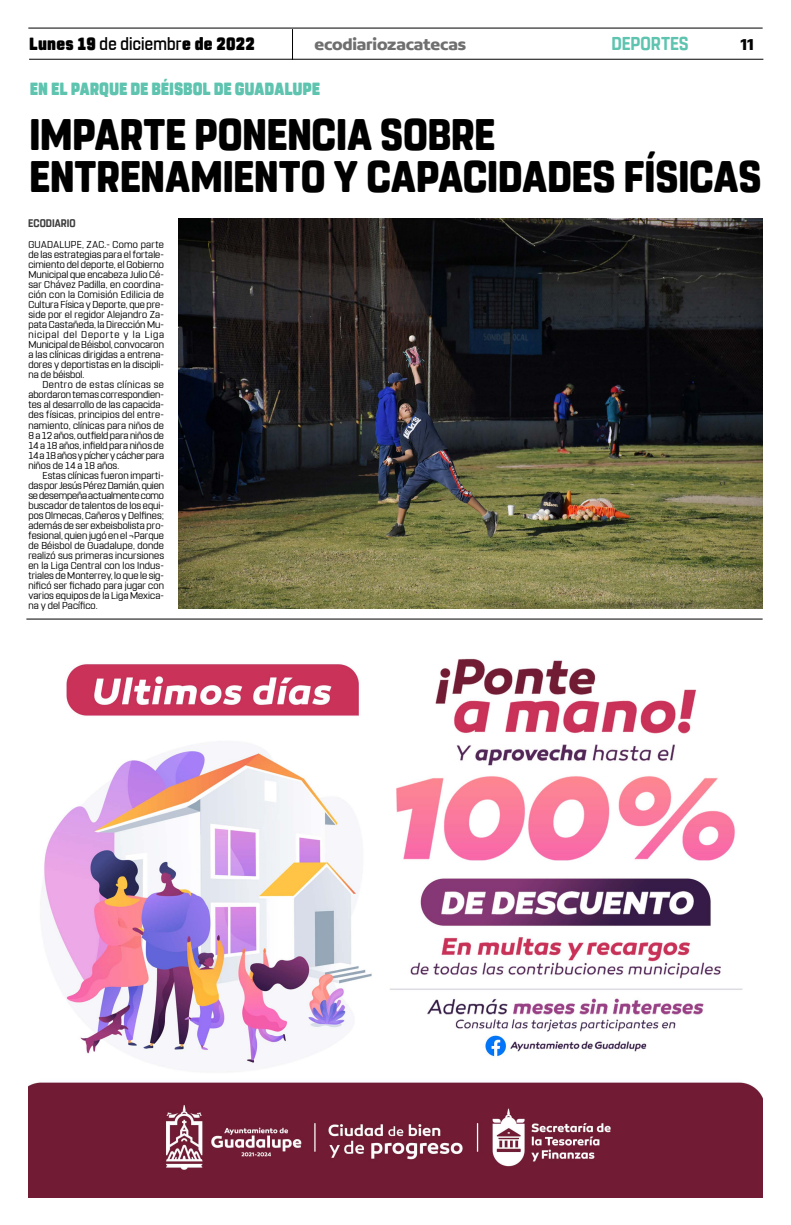
<style>
.page{position:relative;width:791px;height:1225px;background:#fff}
.page>*{position:absolute;margin:0;border:0;box-sizing:border-box;transform-origin:0 0}
.t1{font:800 44px/42px "Rohn Rounded";letter-spacing:-.01em;color:#000;scale:.9 1}
.t2{font:700 18.6px "Rohn Rounded";color:#5ec4af;scale:.91 1}
.t3{font:900 17.6px "Rohn Rounded";letter-spacing:-.005em;color:#5ec4af;scale:.87 1}
.t4{font:900 17.6px "Rohn Rounded";letter-spacing:.015em;color:#000;scale:.91 1}
.t5{font:700 16.9px "Concord";letter-spacing:-.01em;color:#706f6f}
.t6{font:700 16.9px "Concord";color:#000}
.t7{font:700 11px "Rohn Rounded";letter-spacing:.005em;color:#3d3d3d;scale:.91 1}
.t8{font:10px/10px "Rohn Rounded";letter-spacing:.005em;color:#000;text-align:justify}
.s1{font-weight:500}
</style>
<div class="page">
<hr style="left:28px;top:28px;width:735px;height:1px;background:#000">
<hr style="left:29px;top:59px;width:734px;height:1px;background:#000">
<hr style="left:292px;top:29px;width:1px;height:31px;background:#000">
<img style="left:28px;top:658px;width:735px;height:539px">
<hr style="left:26px;top:618px;width:737px;height:1px;background:#000">
<img style="left:178px;top:219px;width:584px;height:389px">
<h3 class="t4" style="left:29px;top:34px;width:250px">Lunes 19 <span class="s1">de diciembr</span>e de 2022</h3>
<h3 class="t5" style="left:314px;top:34px;width:153px">ecodiariozacatecas</h3>
<h2 class="t2" style="left:611px;top:33px;width:86px">DEPORTES</h2>
<h3 class="t6" style="left:740px;top:34px;width:15px">11</h3>
<h3 class="t3" style="left:30px;top:78px;width:335px">EN EL PARQUE DE BÉISBOL DE GUADALUPE</h3>
<h1 class="t1" style="left:29px;top:114px;width:815px">IMPARTE PONENCIA SOBRE<br>ENTRENAMIENTO Y CAPACIDADES FÍSICAS</h1>
<p class="t7" style="left:28px;top:217px;width:54px">ECODIARIO</p>
<p class="t8" style="left:28px;top:240px;width:137px">GUADALUPE, ZAC.- Como parte de las estrategias para el fortale&shy;cimiento del deporte, el Gobierno Municipal que encabeza Julio Cé&shy;sar Chávez Padilla, en coordina&shy;ción con la Comisión Edilicia de Cultura Física y Deporte, que pre&shy;side por el regidor Alejandro Za&shy;pata Castañeda, la Dirección Mu&shy;nicipal del Deporte y la Liga Municipal de Béisbol, convocaron a las clínicas dirigidas a entrena&shy;dores y deportistas en la discipli&shy;na de béisbol.</p>
<p class="t8" style="left:28px;top:380px;width:137px;text-indent:14px">Dentro de estas clínicas se abordaron temas correspondien&shy;tes al desarrollo de las capacida&shy;des físicas, principios del entre&shy;namiento, clínicas para niños de 8 a 12 años, outfield para niños de 14 a 18 años, infield para niños de 14 a 18 años y pícher y cácher para niños de 14 a 18 años.</p>
<p class="t8" style="left:28px;top:470px;width:137px;text-indent:14px">Estas clínicas fueron imparti&shy;das por Jesús Pérez Damián, quien se desempeña actualmente como buscador de talentos de los equi&shy;pos Olmecas, Cañeros y Delfines; además de ser exbeisbolista pro&shy;fesional, quien jugó en el ¬Parque de Béisbol de Guadalupe, donde realizó sus primeras incursiones en la Liga Central con los Indus&shy;triales de Monterrey, lo que le sig&shy;nificó ser fichado para jugar con varios equipos de la Liga Mexica&shy;na y del Pacífico.</p>
</div>
